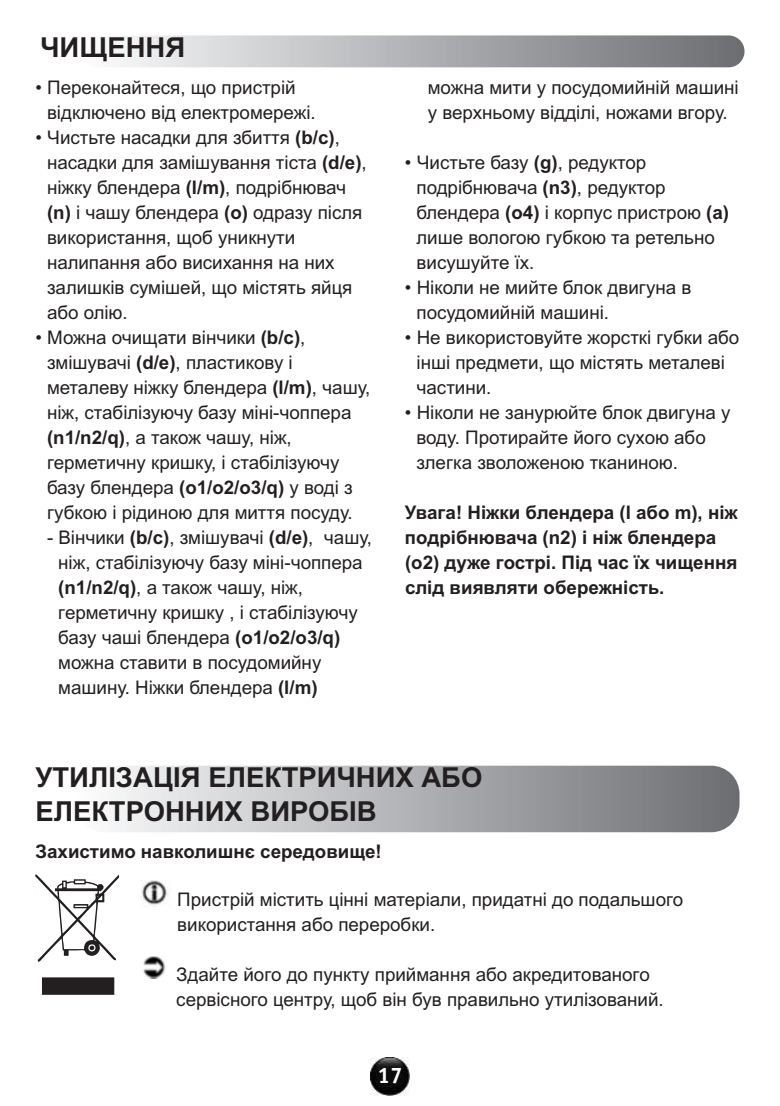
<style>
.page{position:relative;width:780px;height:1106px;background:#fff}
.page>*{position:absolute;margin:0;border:0;box-sizing:border-box;transform-origin:0 0}
.t1{font:700 27.5px/33.2px "Arial Cyr";color:#231f20}
.t2{font:700 22.5px "Officina Sans";color:#fff}
.t3{font:18.75px/25px "Arial Cyr";color:#231f20}
.t4{font:700 18.75px/25px "Arial Cyr";color:#231f20}
.s1{font-weight:700}
</style>
<div class="page">
<img style="left:371px;top:1057px;width:38px;height:38px">
<svg style="left:35px;top:874px;width:84px;height:120px"></svg>
<img style="left:141px;top:880px;width:27px;height:25px">
<img style="left:143px;top:956px;width:23px;height:22px">
<h1 class="t1" style="left:40px;top:33px;width:146px">ЧИЩЕННЯ</h1>
<p class="t3" style="left:47px;top:76px;width:270px;text-indent:-12px">• Переконайтеся, що пристрій відключено від електромережі.</p>
<p class="t3" style="left:47px;top:126px;width:321px;text-indent:-12px">• Чистьте насадки для збиття <span class="s1">(b/c)</span>, насадки для замішування тіста <span class="s1">(d/e)</span>, ніжку блендера <span class="s1">(l/m)</span>, подрібнювач <span class="s1">(n)</span> і чашу блендера <span class="s1">(o)</span> одразу після використання, щоб уникнути налипання або висихання на них залишків сумішей, що містять яйця або олію.</p>
<p class="t3" style="left:47px;top:326px;width:325px;text-indent:-12px">• Можна очищати вінчики <span class="s1">(b/c)</span>, змішувачі <span class="s1">(d/e)</span>, пластикову і металеву ніжку блендера <span class="s1">(l/m)</span>, чашу, ніж, стабілізуючу базу міні-чоппера <span class="s1">(n1/n2/q)</span>, а також чашу, ніж, герметичну кришку, і стабілізуючу базу блендера <span class="s1">(o1/o2/o3/q)</span> у воді з губкою і рідиною для миття посуду.</p>
<p class="t3" style="left:58px;top:526px;width:315px;text-indent:-11px">- Вінчики <span class="s1">(b/c)</span>, змішувачі <span class="s1">(d/e)</span>, чашу, ніж, стабілізуючу базу міні-чоппера <span class="s1">(n1/n2/q)</span>, а також чашу, ніж, герметичну кришку , і стабілізуючу базу чаші блендера <span class="s1">(o1/o2/o3/q) </span>можна ставити в посудомийну машину. Ніжки блендера <span class="s1">(l/m)</span></p>
<p class="t3" style="left:428px;top:76px;width:312px">можна мити у посудомийній машині у верхньому відділі, ножами вгору.</p>
<p class="t3" style="left:416px;top:151px;width:314px;text-indent:-12px">• Чистьте базу <span class="s1">(g)</span>, редуктор подрібнювача <span class="s1">(n3)</span>, редуктор блендера <span class="s1">(o4)</span> і корпус пристрою <span class="s1">(a) </span>лише вологою губкою та ретельно висушуйте їх.</p>
<p class="t3" style="left:416px;top:276px;width:276px;text-indent:-12px">• Ніколи не мийте блок двигуна в посудомийній машині.</p>
<p class="t3" style="left:416px;top:326px;width:324px;text-indent:-12px">• Не використовуйте жорсткі губки або інші предмети, що містять металеві частини.</p>
<p class="t3" style="left:416px;top:401px;width:315px;text-indent:-12px">• Ніколи не занурюйте блок двигуна у воду. Протирайте його сухою або злегка зволоженою тканиною.</p>
<p class="t4" style="left:405px;top:501px;width:334px">Увага! Ніжки блендера (l або m), ніж подрібнювача (n2) і ніж блендера (o2) дуже гострі. Під час їх чищення слід виявляти обережність.</p>
<h1 class="t1" style="left:35px;top:763px;width:448px">УТИЛІЗАЦІЯ ЕЛЕКТРИЧНИХ АБО<br>ЕЛЕКТРОННИХ ВИРОБІВ</h1>
<p class="t4" style="left:35px;top:840px;width:348px">Захистимо навколишнє середовище!</p>
<p class="t3" style="left:177px;top:888px;width:507px">Пристрій містить цінні матеріали, придатні до подальшого використання або переробки.</p>
<p class="t3" style="left:176px;top:963px;width:489px">Здайте його до пункту приймання або акредитованого сервісного центру, щоб він був правильно утилізований.</p>
<p class="t2" style="left:377px;top:1067px;width:26px">17</p>
</div>
